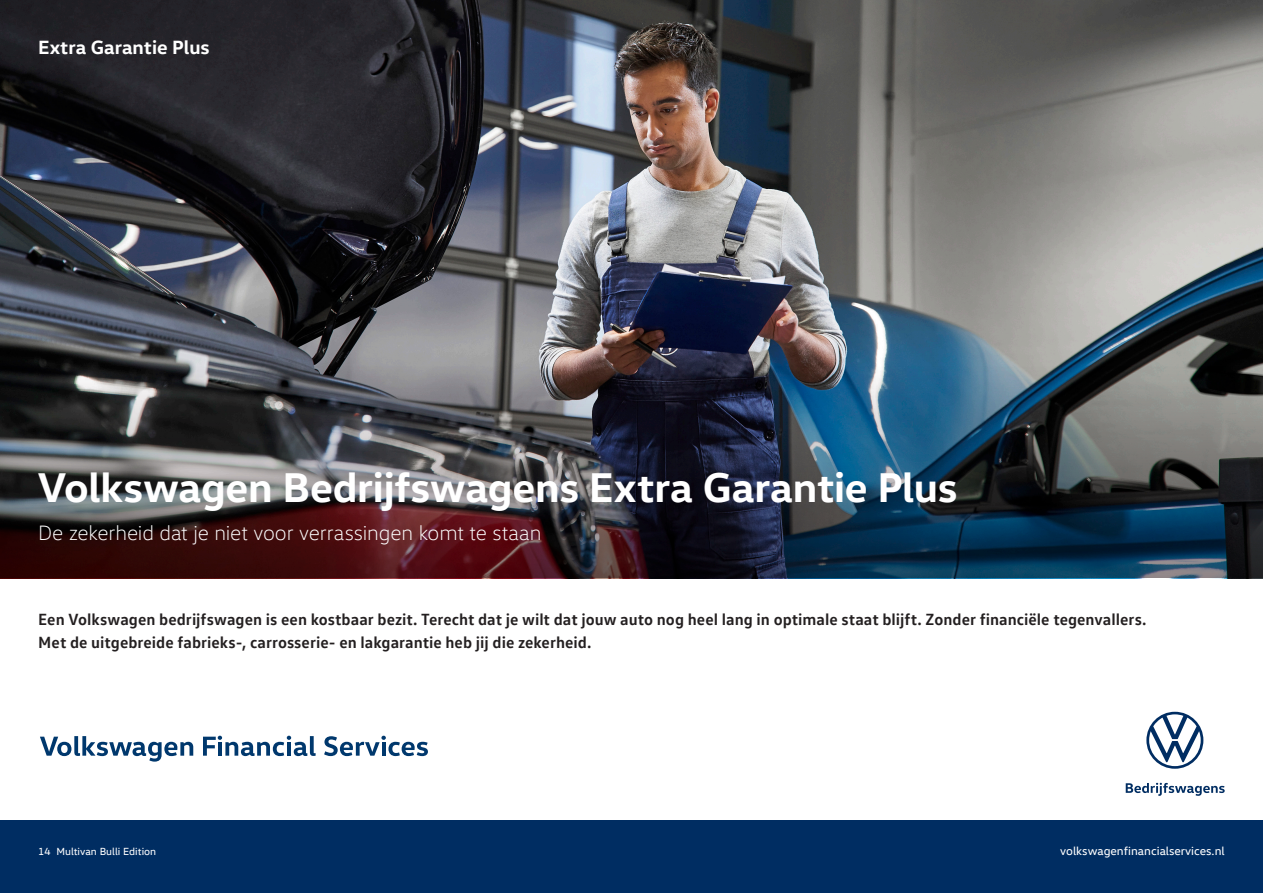
<style>
.page{position:relative;width:1263px;height:893px;background:#fff}
.page>*{position:absolute;margin:0;border:0;box-sizing:border-box;transform-origin:0 0}
.t1{font:700 42.3px "VW Head";letter-spacing:-.005em;color:#fff}
.t2{font:300 21.15px "VW Head";letter-spacing:-.005em;color:#fff}
.t3{font:700 19.5px "VW Head";color:#fff}
.t4{font:700 16.5px/22.4px "VW Text";color:#231f20}
.t5{font:12px "VW Head";color:#fff}
.Head{font:10.5px "VW Head";color:#fff}
</style>
<div class="page">
<div style="left:0;top:821px;width:1263px;height:72px;background:#002d62"></div>
<img style="left:0;top:0;width:1263px;height:359px">
<img style="left:0;top:359px;width:1263px;height:219px">
<svg style="left:1126px;top:783px;width:99px;height:13px"></svg>
<svg style="left:1146px;top:712px;width:57px;height:57px"></svg>
<svg style="left:40px;top:736px;width:153px;height:26px"></svg>
<svg style="left:203px;top:736px;width:113px;height:20px"></svg>
<svg style="left:324px;top:736px;width:104px;height:20px"></svg>
<p class="t3" style="left:38px;top:34px;width:173px">Extra Garantie Plus</p>
<p class="t1" style="left:38px;top:460px;width:921px">Volkswagen Bedrijfswagens Extra Garantie Plus</p>
<p class="t2" style="left:38px;top:520px;width:505px">De zekerheid dat je niet voor verrassingen komt te staan</p>
<p class="t4" style="left:38px;top:608px;width:1110px">Een Volkswagen bedrijfswagen is een kostbaar bezit. Terecht dat je wilt dat jouw auto nog heel lang in optimale staat blijft. Zonder financiële tegenvallers.<br>Met de uitgebreide fabrieks-, carrosserie- en lakgarantie heb jij die zekerheid.</p>
<p class="Head" style="left:38px;top:845px;width:119px">14 Multivan Bulli Edition</p>
<p class="t5" style="left:1060px;top:843px;width:166px">volkswagenfinancialservices.nl</p>
</div>
